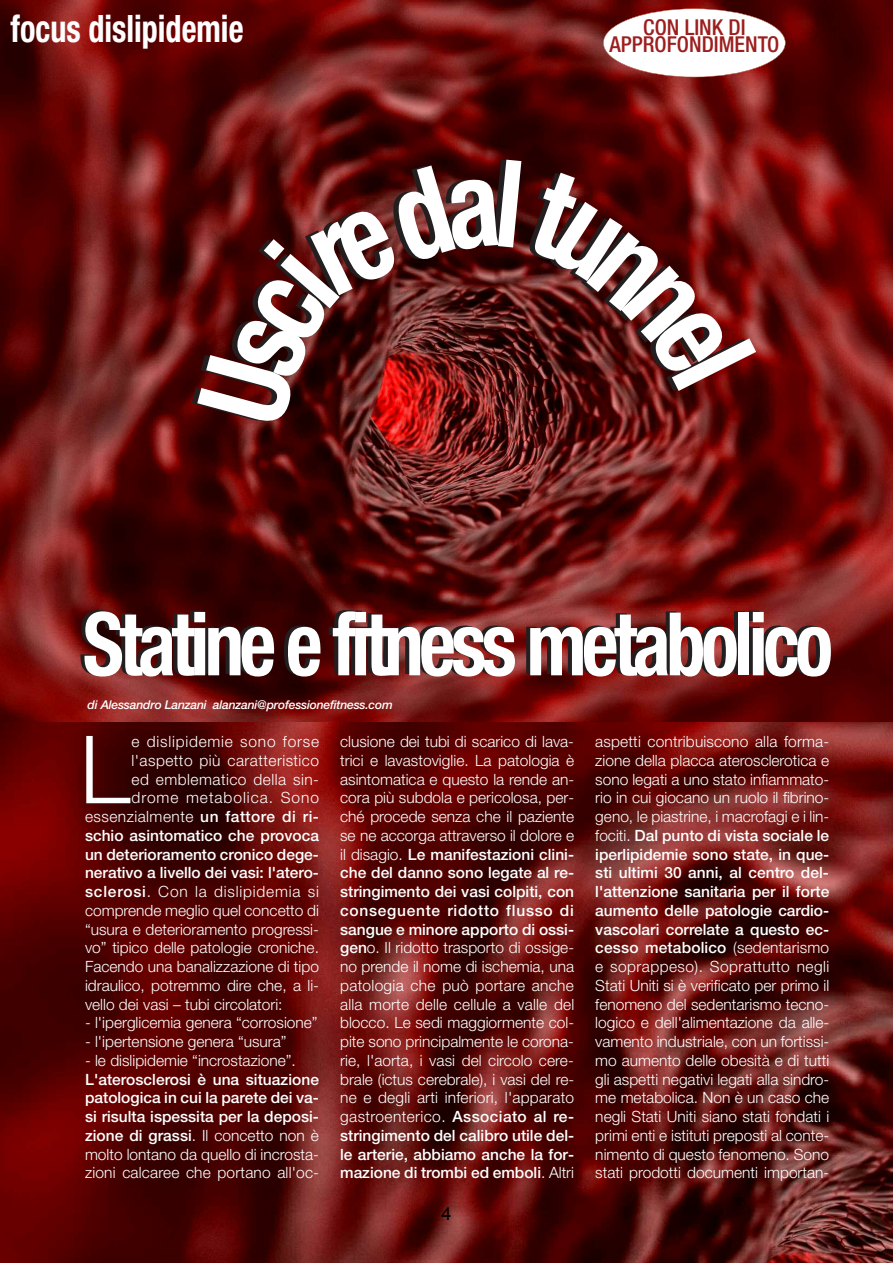
<style>
.page{position:relative;width:893px;height:1263px;background:#fff}
.page>*{position:absolute;margin:0;border:0;box-sizing:border-box;transform-origin:0 0}
.t1{font:300 94.2px "Helvetica Neue";color:#fff}
.t2{font:700 condensed 87.75px "Helvetica Neue";letter-spacing:-.06em;color:#fff;scale:.9 1}
.t3{font:700 condensed 37.8px "Helvetica Neue";color:#fff;scale:.85 1}
.t4{font:500 condensed 21.9px/16.6px "Helvetica Neue";color:#9c1f1e;text-align:center}
.t5{font:18px "Arial";color:#000}
.t6{font:300 15.6px/18.8px "Helvetica Neue";color:#fff;text-align:justify}
.t7{font:500 15.6px/18.8px "Helvetica Neue";color:#fff;text-align:justify}
.t8{font:300 15.6px "Helvetica Neue";letter-spacing:.03em;color:#fff}
.t9{font:300 15.6px "Helvetica Neue";letter-spacing:.05em;color:#fff}
.t10{font:300 15.6px "Helvetica Neue";letter-spacing:.065em;color:#fff}
.t11{font:italic 500 12.15px "Helvetica Neue";letter-spacing:-.015em;color:#fff}
.s1{font-weight:500}
.s2{font-weight:300}
</style>
<div class="page">
<img style="left:0;top:0;width:893px;height:723px">
<img style="left:0;top:723px;width:893px;height:540px">
<div style="left:603px;top:9px;width:182px;height:68px;background:#fff;border-radius:50%"></div>
<svg style="left:197px;top:160px;width:559px;height:266px;background:#5b1211"></svg>
<h3 class="t3" style="left:11px;top:15px;width:276px">focus dislipidemie</h3>
<h3 class="t4" style="left:609px;top:21px;width:171px">CON LINK DI<br>APPROFONDIMENTO</h3>
<h2 class="t2" style="left:83px;top:613px;width:835px">Statine e fitness metabolico</h2>
<p class="t11" style="left:88px;top:700px;width:307px">di Alessandro Lanzani alanzani@professionefitness.com</p>
<h1 class="t1" style="left:80px;top:736px;width:52px">L</h1>
<p class="t9" style="left:132px;top:736px;width:189px">e dislipidemie sono forse</p>
<p class="t8" style="left:132px;top:755px;width:189px">l'aspetto più caratteristico</p>
<p class="t8" style="left:132px;top:773px;width:189px">ed emblematico della sin-</p>
<p class="t10" style="left:132px;top:792px;width:189px">drome metabolica. Sono</p>
<p class="t8" style="left:85px;top:811px;width:235px">essenzialmente <span class="s1">un fattore di ri-</span></p>
<p class="t7" style="left:85px;top:827px;width:235px">schio asintomatico che provoca</p>
<p class="t7" style="left:85px;top:846px;width:235px">un deterioramento cronico dege-</p>
<p class="t7" style="left:85px;top:865px;width:235px">nerativo a livello dei vasi: l'atero-</p>
<p class="t9" style="left:85px;top:886px;width:235px"><span class="s1">sclerosi</span>. Con la dislipidemia si</p>
<p class="t6" style="left:85px;top:902px;width:235px">comprende meglio quel concetto di</p>
<p class="t6" style="left:85px;top:921px;width:235px">“usura e deterioramento progressi-</p>
<p class="t6" style="left:85px;top:940px;width:235px">vo” tipico delle patologie croniche.</p>
<p class="t6" style="left:85px;top:958px;width:235px">Facendo una banalizzazione di tipo</p>
<p class="t6" style="left:85px;top:977px;width:235px">idraulico, potremmo dire che, a li-</p>
<p class="t6" style="left:85px;top:996px;width:199px">vello dei vasi – tubi circolatori:</p>
<p class="t6" style="left:85px;top:1015px;width:234px">- l'iperglicemia genera “corrosione”</p>
<p class="t6" style="left:85px;top:1033px;width:203px">- l'ipertensione genera “usura”</p>
<p class="t6" style="left:85px;top:1052px;width:212px">- le dislipidemie “incrostazione”.</p>
<p class="t7" style="left:85px;top:1071px;width:235px">L'aterosclerosi è una situazione patologica in cui la parete dei va&shy;si risulta ispessita per la deposi&shy;zione di grassi<span class="s2">. Il concetto non è molto lontano da quello di incrosta&shy;zioni calcaree che portano all'oc-</span></p>
<p class="t6" style="left:340px;top:733px;width:236px">clusione dei tubi di scarico di lava&shy;trici e lavastoviglie. La patologia è asintomatica e questo la rende an&shy;cora più subdola e pericolosa, per&shy;ché procede senza che il paziente se ne accorga attraverso il dolore e il disagio. <span class="s1">Le manifestazioni clini&shy;che del danno sono legate al re&shy;stringimento dei vasi colpiti, con conseguente ridotto flusso di sangue e minore apporto di ossi&shy;gen</span>o. Il ridotto trasporto di ossige&shy;no prende il nome di ischemia, una patologia che può portare anche alla morte delle cellule a valle del blocco. Le sedi maggiormente col&shy;pite sono principalmente le corona&shy;rie, l'aorta, i vasi del circolo cere&shy;brale (ictus cerebrale), i vasi del re&shy;ne e degli arti inferiori, l'apparato gastroenterico. <span class="s1">Associato al re&shy;stringimento del calibro utile del&shy;le arterie, abbiamo anche la for&shy;mazione di trombi ed emboli</span>. Altri</p>
<p class="t6" style="left:595px;top:733px;width:236px">aspetti contribuiscono alla forma&shy;zione della placca aterosclerotica e sono legati a uno stato infiammato&shy;rio in cui giocano un ruolo il fibrino&shy;geno, le piastrine, i macrofagi e i lin&shy;fociti. <span class="s1">Dal punto di vista sociale le iperlipidemie sono state, in que&shy;sti ultimi 30 anni, al centro del&shy;l'attenzione sanitaria per il forte aumento delle patologie cardio&shy;vascolari correlate a questo ec&shy;cesso metabolico</span> (sedentarismo e soprappeso). Soprattutto negli Stati Uniti si è verificato per primo il fenomeno del sedentarismo tecno&shy;logico e dell'alimentazione da alle&shy;vamento industriale, con un fortissi&shy;mo aumento delle obesità e di tutti gli aspetti negativi legati alla sindro&shy;me metabolica. Non è un caso che negli Stati Uniti siano stati fondati i primi enti e istituti preposti al conte&shy;nimento di questo fenomeno. Sono stati prodotti documenti importan-</p>
<p class="t5" style="left:441px;top:1204px;width:12px">4</p>
</div>
